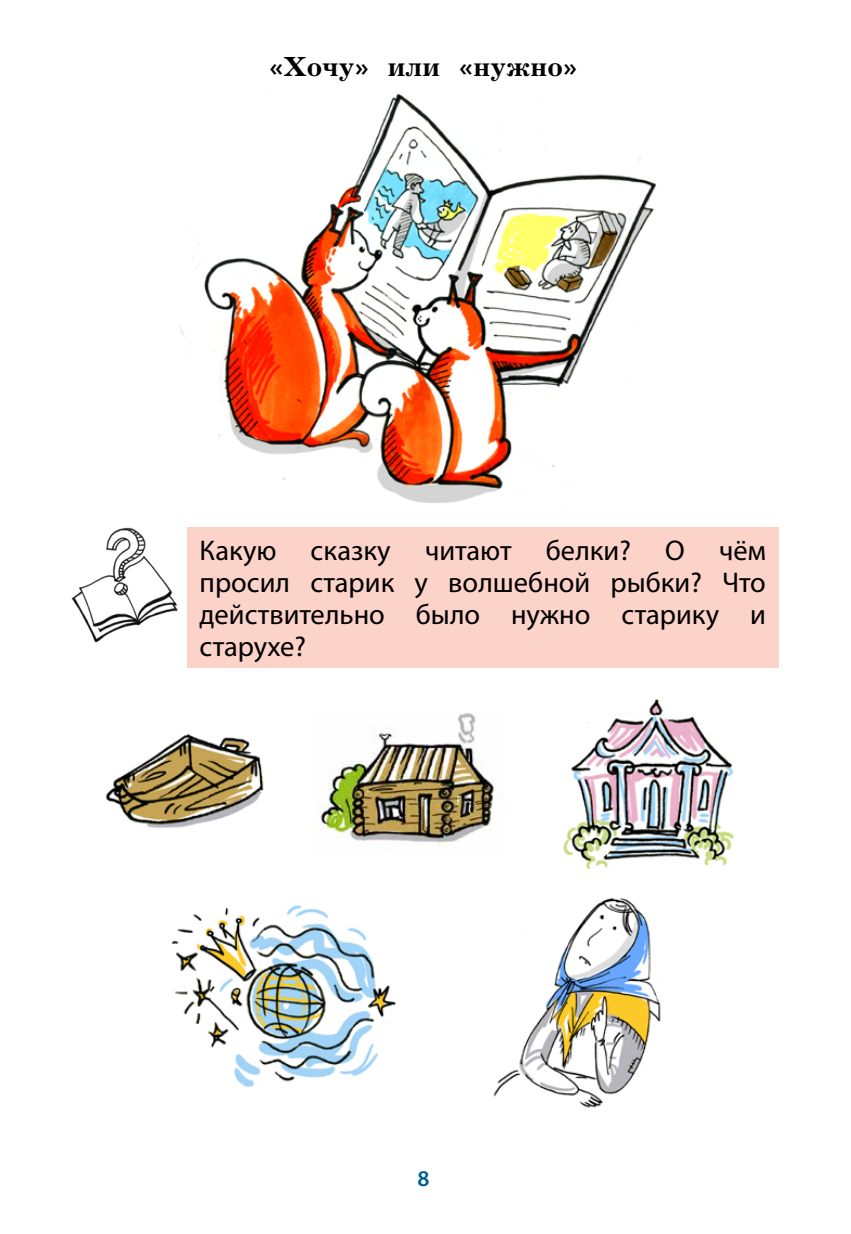
<style>
.page{position:relative;width:851px;height:1234px;background:#fff}
.page>*{position:absolute;margin:0;border:0;box-sizing:border-box;transform-origin:0 0}
.t1{font:28.5px/32px "Myriad Pro";color:#000;text-align:justify}
.t2{font:700 28.5px "Journal C";color:#000}
.t3{font:600 22.5px "Myriad Pro";color:#005b8e}
</style>
<div class="page">
<img style="left:180px;top:93px;width:477px;height:410px">
<div style="left:187px;top:527px;width:591px;height:141px;background:#fcd3c9"></div>
<img style="left:71px;top:527px;width:107px;height:116px">
<img style="left:105px;top:734px;width:159px;height:94px">
<img style="left:314px;top:713px;width:187px;height:134px">
<img style="left:563px;top:698px;width:171px;height:172px">
<img style="left:171px;top:905px;width:226px;height:182px">
<img style="left:493px;top:897px;width:168px;height:211px">
<p class="t2" style="left:269px;top:51px;width:310px">«Хочу» или «нужно»</p>
<p class="t1" style="left:199px;top:534px;width:567px">Какую сказку читают белки? О чём просил старик у волшебной рыбки? Что действительно было нужно старику и старухе?</p>
<p class="t3" style="left:417px;top:1163px;width:14px">8</p>
</div>
